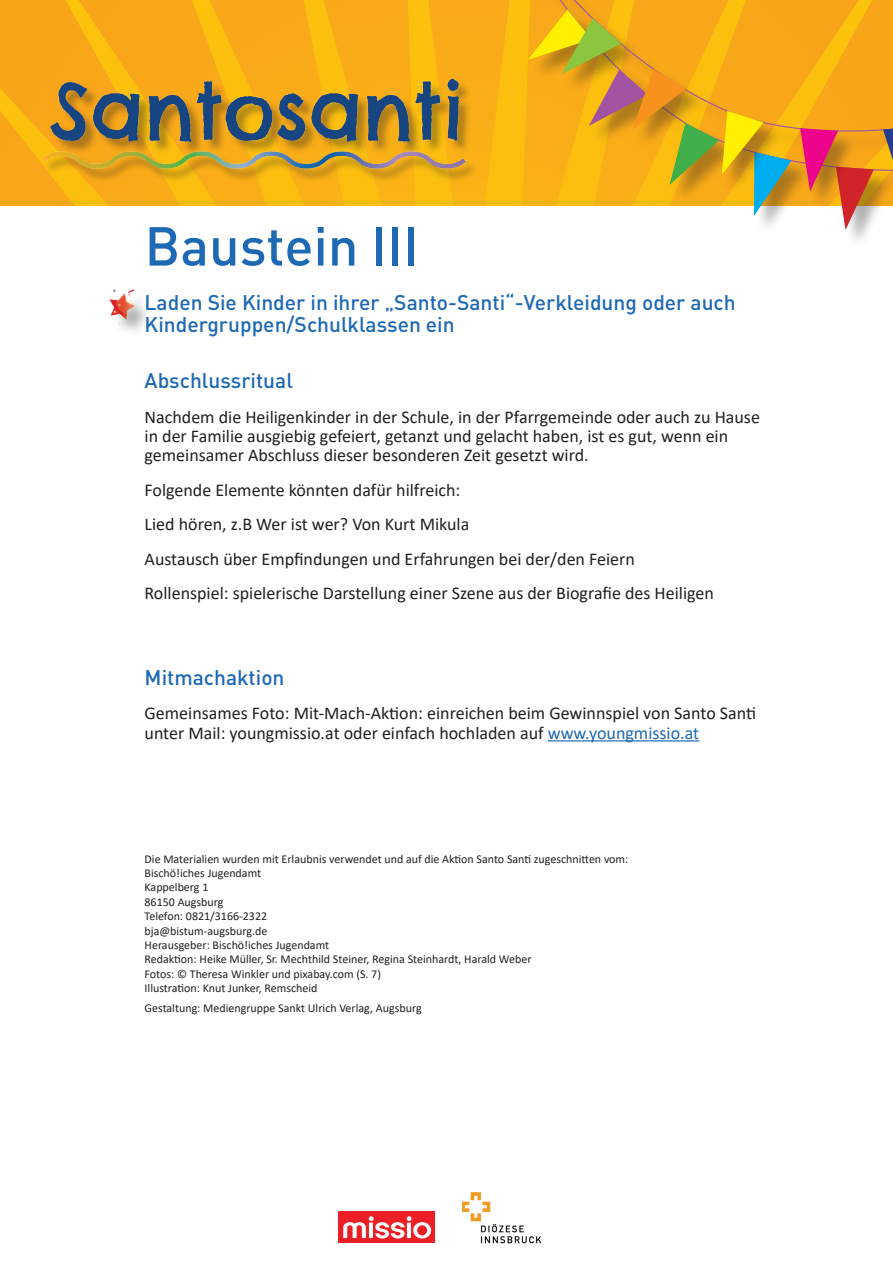
<style>
.page{position:relative;width:893px;height:1263px;background:#fff}
.page>*{position:absolute;margin:0;border:0;box-sizing:border-box;transform-origin:0 0}
.t1{font:500 54px "DIN Pro";color:#1e69b4}
.t2{font:500 21px/22.6px "DIN Pro";color:#1e69b4}
.t3{font:18px/19.4px "Calibri";color:#231f20}
.t4{font:12px/14.4px "Calibri";color:#231f20}
.s1{color:#1e69b4}
</style>
<div class="page">
<svg style="left:0;top:0;width:530px;height:206px;background:#f9af15"></svg>
<div style="left:44px;top:80px;width:434px;height:102px;background:#231f20;opacity:.35"></div>
<img style="left:29px;top:61px;width:462px;height:113px">
<div style="left:555px;top:0;width:338px;height:211px;background:#231f20;opacity:.35"></div>
<svg style="left:552px;top:0;width:341px;height:154px;background:#f9a917"></svg>
<svg style="left:883px;top:129px;width:10px;height:31px"></svg>
<svg style="left:800px;top:128px;width:74px;height:102px;background:#e3805c"></svg>
<svg style="left:528px;top:10px;width:263px;height:206px;background:#e4ae2a"></svg>
<img style="left:339px;top:1211px;width:95px;height:31px">
<hr style="left:548px;top:740px;width:151px;height:1px;background:#1e69b4">
<img style="left:462px;top:1192px;width:80px;height:52px">
<div style="left:112px;top:291px;width:41px;height:52px;background:#231f20;opacity:.35"></div>
<img style="left:109px;top:289px;width:31px;height:37px">
<h1 class="t1" style="left:145px;top:204px;width:276px">Baustein III</h1>
<p class="t2" style="left:145px;top:289px;width:593px">Laden Sie Kinder in ihrer „Santo-Santi“-Verkleidung oder auch<br>Kindergruppen/Schulklassen ein</p>
<p class="t2" style="left:145px;top:368px;width:150px">Abschlussritual</p>
<p class="t3" style="left:145px;top:406px;width:617px">Nachdem die Heiligenkinder in der Schule, in der Pfarrgemeinde oder auch zu Hause in der Familie ausgiebig gefeiert, getanzt und gelacht haben, ist es gut, wenn ein gemeinsamer Abschluss dieser besonderen Zeit gesetzt wird.</p>
<p class="t3" style="left:145px;top:472px;width:571px;line-height:34.5px">Folgende Elemente könnten dafür hilfreich:<br>Lied hören, z.B Wer ist wer? Von Kurt Mikula<br>Austausch über Empfindungen und Erfahrungen bei der/den Feiern Rollenspiel: spielerische Darstellung einer Szene aus der Biografie des Heiligen</p>
<p class="t2" style="left:145px;top:665px;width:141px">Mitmachaktion</p>
<p class="t3" style="left:145px;top:703px;width:613px">Gemeinsames Foto: Mit-Mach-Aktion: einreichen beim Gewinnspiel von Santo Santi unter Mail: youngmissio.at oder einfach hochladen auf <span class="s1">www.youngmissio.at</span></p>
<p class="t4" style="left:145px;top:851px;width:485px">Die Materialien wurden mit Erlaubnis verwendet und auf die Aktion Santo Santi zugeschnitten vom:<br>Bischö!iches Jugendamt<br>Kappelberg 1<br>86150 Augsburg<br>Telefon: 0821/3166-2322<br>bja@bistum-augsburg.de<br>Herausgeber: Bischö!iches Jugendamt<br>Redaktion: Heike Müller, Sr. Mechthild Steiner, Regina Steinhardt, Harald Weber<br>Fotos: © Theresa Winkler und pixabay.com (S. 7)<br>Illustration: Knut Junker, Remscheid</p>
<p class="t4" style="left:145px;top:1000px;width:279px">Gestaltung: Mediengruppe Sankt Ulrich Verlag, Augsburg</p>
</div>
